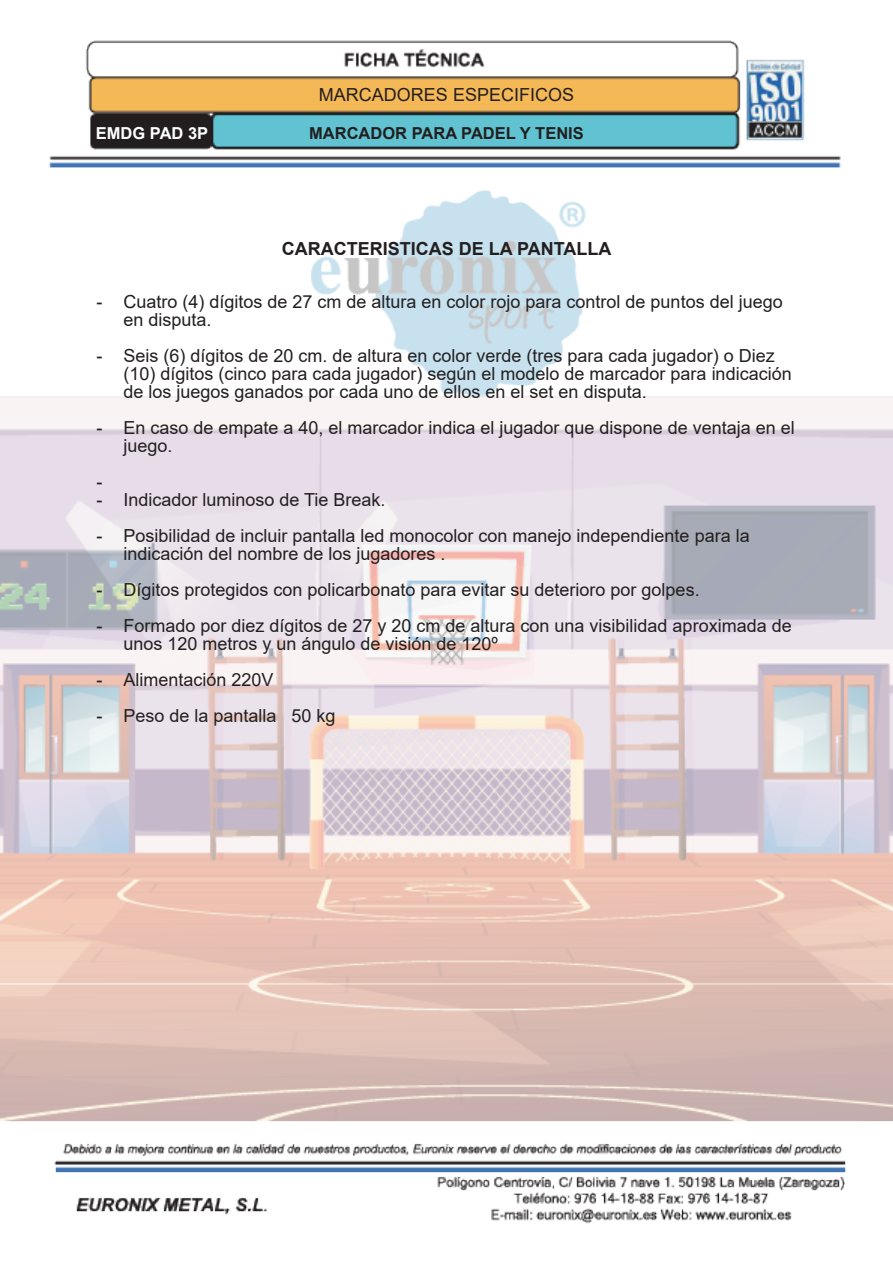
<style>
.page{position:relative;width:893px;height:1263px;background:#fff}
.page>*{position:absolute;margin:0;border:0;box-sizing:border-box;transform-origin:0 0}
.t1{font:18px/18px "Arial";color:#231f20}
.t2{font:700 18px "Arial";color:#231f20}
.t3{font:700 16.5px "Arial";color:#231f20}
.t4{font:700 16.5px "Arial";color:#fff}
</style>
<div class="page">
<img style="left:0;top:40px;width:893px;height:1184px">
<p class="t1" style="left:319px;top:85px;width:257px">MARCADORES ESPECIFICOS</p>
<p class="t4" style="left:96px;top:121px;width:114px">EMDG PAD 3P</p>
<p class="t3" style="left:309px;top:122px;width:276px">MARCADOR PARA PADEL Y TENIS</p>
<p class="t2" style="left:282px;top:236px;width:331px">CARACTERISTICAS DE LA PANTALLA</p>
<p class="t1" style="left:123px;top:292px;width:661px;text-indent:-27px">- Cuatro (4) dígitos de 27 cm de altura en color rojo para control de puntos del juego en disputa.</p>
<p class="t1" style="left:123px;top:346px;width:670px;text-indent:-27px">- Seis (6) dígitos de 20 cm. de altura en color verde (tres para cada jugador) o Diez (10) dígitos (cinco para cada jugador) según el modelo de marcador para indicación de los juegos ganados por cada uno de ellos en el set en disputa.</p>
<p class="t1" style="left:123px;top:418px;width:673px;text-indent:-27px">- En caso de empate a 40, el marcador indica el jugador que dispone de ventaja en el juego.</p>
<p class="t1" style="left:96px;top:472px;width:7px">-</p>
<p class="t1" style="left:96px;top:490px;width:291px">- Indicador luminoso de Tie Break.</p>
<p class="t1" style="left:123px;top:526px;width:628px;text-indent:-27px">- Posibilidad de incluir pantalla led monocolor con manejo independiente para la indicación del nombre de los jugadores .</p>
<p class="t1" style="left:96px;top:580px;width:605px">- Dígitos protegidos con policarbonato para evitar su deterioro por golpes.</p>
<p class="t1" style="left:123px;top:616px;width:670px;text-indent:-27px">- Formado por diez dígitos de 27 y 20 cm de altura con una visibilidad aproximada de unos 120 metros y un ángulo de visión de 120º</p>
<p class="t1" style="left:96px;top:670px;width:179px">- Alimentación 220V</p>
<p class="t1" style="left:96px;top:706px;width:241px">- Peso de la pantalla 50 kg</p>
</div>
